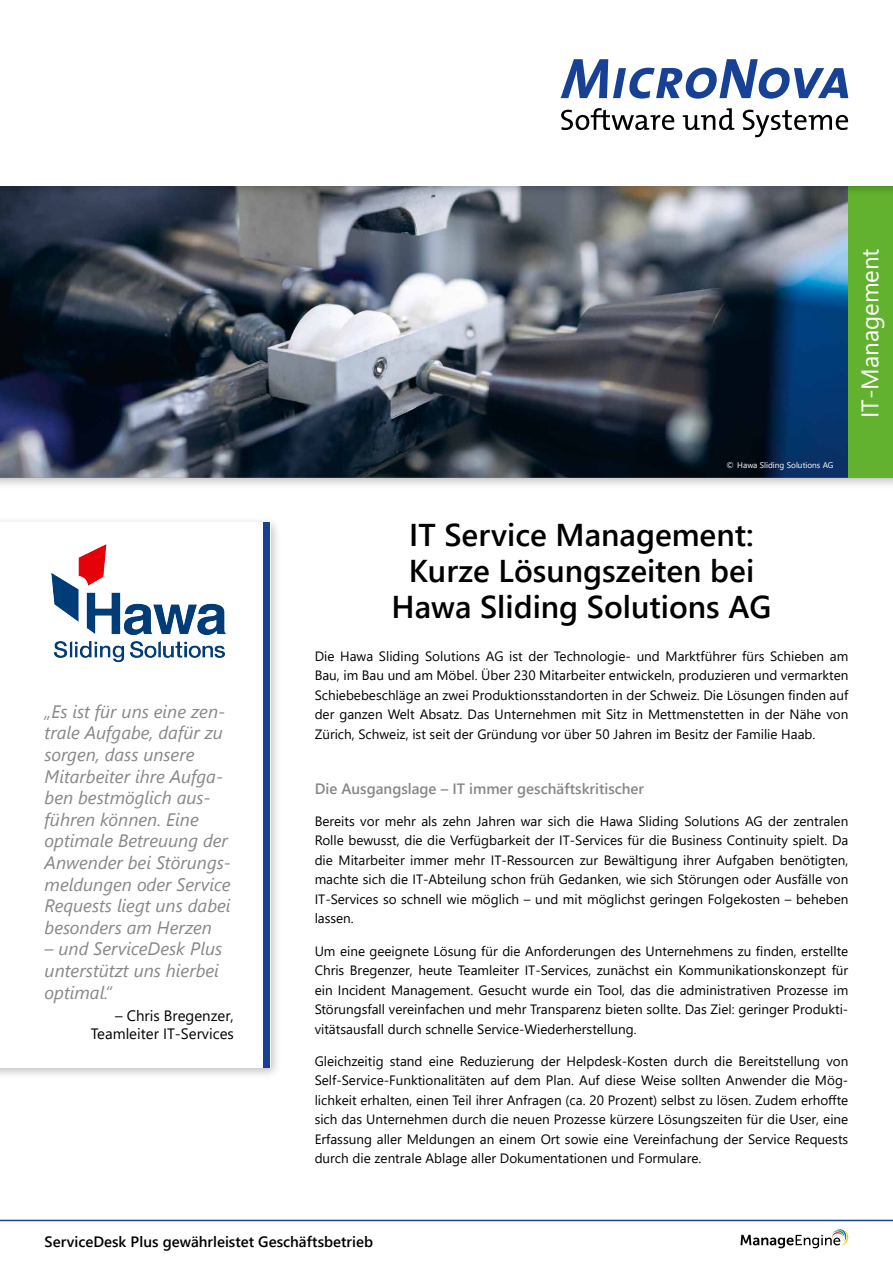
<style>
.page{position:relative;width:893px;height:1263px;background:#fff}
.page>*{position:absolute;margin:0;border:0;box-sizing:border-box;transform-origin:0 0}
.t1{font:600 31.5px/36px "Segoe UI";color:#000;text-align:center}
.t2{font:24px "Segoe UI";color:#fff}
.t3{font:italic 18px/21.6px "Segoe UI";color:#878787}
.t4{font:600 15px "Segoe UI";color:#000}
.t5{font:600 15px "Segoe UI";color:#878787}
.t6{font:15px/18.3px "Segoe UI";color:#000;text-align:right}
.t7{font:13.5px/19.5px "Segoe UI";color:#000;text-align:justify}
.t8{font:8.25px "Segoe UI";color:#fff}
</style>
<div class="page">
<div style="left:0;top:179px;width:893px;height:311px;background:#000;opacity:.25"></div>
<img style="left:0;top:197px;width:848px;height:281px">
<svg style="left:0;top:1220px;width:893px;height:29px"></svg>
<div style="left:0;top:517px;width:282px;height:563px;background:#000;opacity:.25"></div>
<div style="left:0;top:523px;width:270px;height:545px;background:#fff"></div>
<div style="left:264px;top:523px;width:6px;height:545px;background:#164194"></div>
<img style="left:51px;top:544px;width:175px;height:119px">
<div style="left:848px;top:185px;width:45px;height:293px;background:#62b22f"></div>
<div style="left:0;top:0;width:893px;height:197px;background:#000;opacity:.25"></div>
<div style="left:0;top:0;width:893px;height:185px;background:#fff"></div>
<svg style="left:561px;top:59px;width:287px;height:40px"></svg>
<svg style="left:561px;top:108px;width:113px;height:22px"></svg>
<svg style="left:683px;top:108px;width:51px;height:22px"></svg>
<svg style="left:743px;top:110px;width:105px;height:27px"></svg>
<p class="t3" style="left:45px;top:698px;width:188px">„Es ist für uns eine zen&shy;trale Aufgabe, dafür zu sorgen, dass unsere<br>Mitarbeiter ihre Aufga&shy;ben bestmöglich aus&shy;führen können. Eine optimale Betreuung der<br>Anwender bei Störungs&shy;meldungen oder Service<br>Requests liegt uns dabei besonders am Herzen</p>
<h3 class="t3" style="left:45px;top:935px;width:179px">– und ServiceDesk Plus unterstützt uns hierbei optimal.“</h3>
<p class="t6" style="left:91px;top:1005px;width:144px">– Chris Bregenzer,<br>Teamleiter IT-Services</p>
<p class="t8" style="left:727px;top:457px;width:108px">© Hawa Sliding Solutions AG</p>
<h2 class="t2" style="left:847px;top:418px;width:171px;rotate:-90deg">IT-Management</h2>
<h1 class="t1" style="left:392px;top:514px;width:381px">IT Service Management:<br>Kurze Lösungszeiten bei<br>Hawa Sliding Solutions AG</h1>
<p class="t7" style="left:315px;top:645px;width:535px">Die Hawa Sliding Solutions AG ist der Technologie- und Marktführer fürs Schieben am Bau, im Bau und am Möbel. Über 230 Mitarbeiter entwickeln, produzieren und vermarkten Schiebebeschläge an zwei Produktionsstandorten in der Schweiz. Die Lösungen finden auf der ganzen Welt Absatz. Das Unternehmen mit Sitz in Mettmenstetten in der Nähe von Zürich, Schweiz, ist seit der Gründung vor über 50 Jahren im Besitz der Familie Haab.</p>
<p class="t5" style="left:315px;top:774px;width:331px">Die Ausgangslage – IT immer geschäftskritischer</p>
<p class="t7" style="left:315px;top:810px;width:535px">Bereits vor mehr als zehn Jahren war sich die Hawa Sliding Solutions AG der zentralen Rolle bewusst, die die Verfügbarkeit der IT-Services für die Business Continuity spielt. Da die Mitarbeiter immer mehr IT-Ressourcen zur Bewältigung ihrer Aufgaben benötigten, machte sich die IT-Abteilung schon früh Gedanken, wie sich Störungen oder Ausfälle von IT-Services so schnell wie möglich – und mit möglichst geringen Folgekosten – beheben lassen.</p>
<p class="t7" style="left:315px;top:940px;width:535px">Um eine geeignete Lösung für die Anforderungen des Unternehmens zu finden, erstellte Chris Bregenzer, heute Teamleiter IT-Services, zunächst ein Kommunikationskonzept für ein Incident Management. Gesucht wurde ein Tool, das die administrativen Prozesse im Störungsfall vereinfachen und mehr Transparenz bieten sollte. Das Ziel: geringer Produkti&shy;vitätsausfall durch schnelle Service-Wiederherstellung.</p>
<p class="t7" style="left:315px;top:1050px;width:535px">Gleichzeitig stand eine Reduzierung der Helpdesk-Kosten durch die Bereitstellung von Self-Service-Funktionalitäten auf dem Plan. Auf diese Weise sollten Anwender die Mög&shy;lichkeit erhalten, einen Teil ihrer Anfragen (ca. 20 Prozent) selbst zu lösen. Zudem erhoffte sich das Unternehmen durch die neuen Prozesse kürzere Lösungszeiten für die User, eine Erfassung aller Meldungen an einem Ort sowie eine Vereinfachung der Service Requests durch die zentrale Ablage aller Dokumentationen und Formulare.</p>
<p class="t4" style="left:45px;top:1227px;width:330px">ServiceDesk Plus gewährleistet Geschäftsbetrieb</p>
</div>
